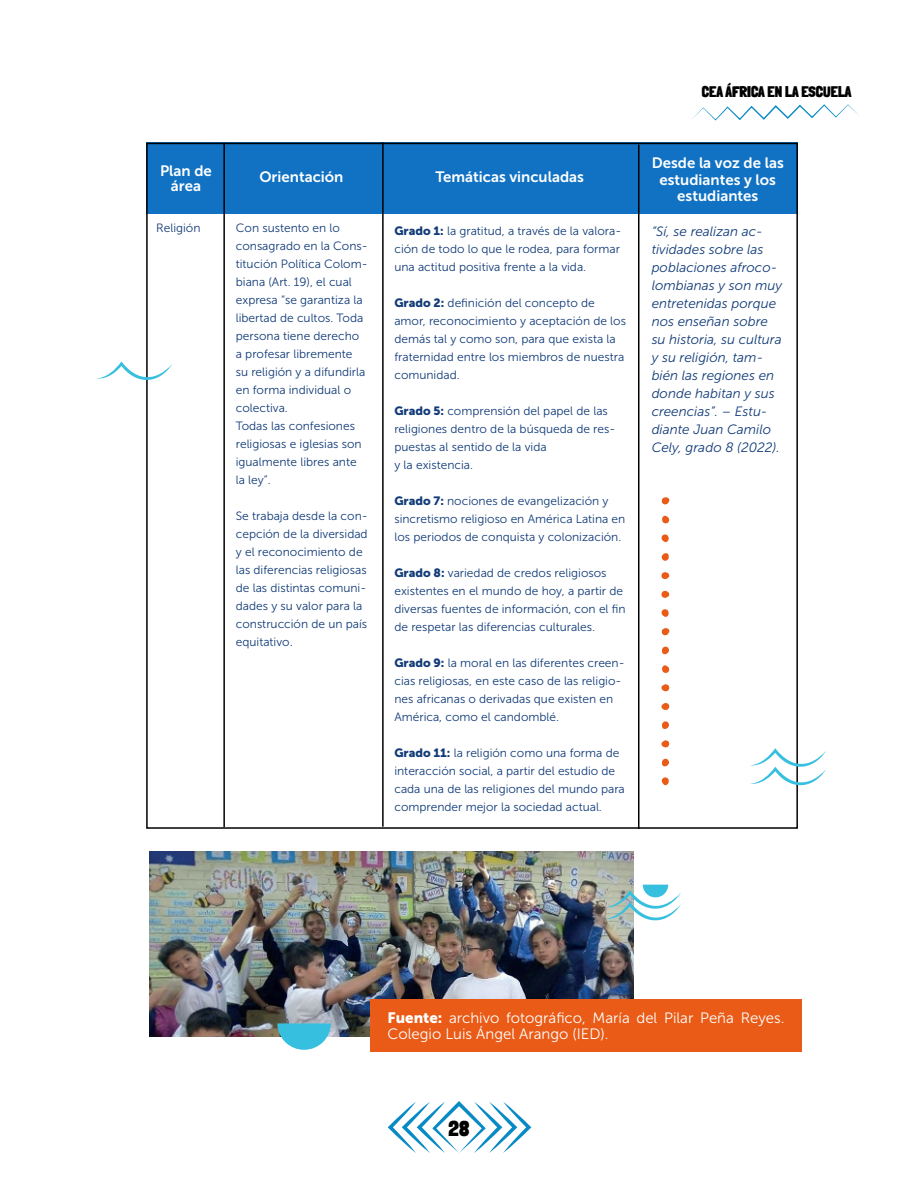
<style>
.page{position:relative;width:918px;height:1188px;background:#fff}
.page>*{position:absolute;margin:0;border:0;box-sizing:border-box;transform-origin:0 0}
.t1{font:900 21px "Londrina Solid";color:#000}
.t2{font:15px/16.5px "Museo Sans 700";color:#fff;text-align:center}
.t3{font:15px/16.5px "Museo Sans 300";color:#fff}
.t4{font:900 15px "Londrina Solid";color:#000}
.t5{font:italic 13.5px/18px "Museo Sans 300";color:#113b78}
.t6{font:12px/18px "Museo Sans 300";color:#113b78}
.s1{font-size:13.5px}
.s2{font-family:"Museo Sans 900"}
</style>
<div class="page">
<svg style="left:388px;top:1101px;width:143px;height:52px"></svg>
<svg style="left:692px;top:104px;width:167px;height:17px"></svg>
<div style="left:146px;top:142px;width:652px;height:72px;background:#1172c3"></div>
<hr style="left:223px;top:143px;width:2px;height:684px;background:#000">
<hr style="left:638px;top:145px;width:1px;height:684px;background:#000">
<hr style="left:382px;top:142px;width:2px;height:685px;background:#000">
<svg style="left:750px;top:748px;width:76px;height:43px"></svg>
<svg style="left:96px;top:361px;width:76px;height:24px"></svg>
<svg style="left:662px;top:777px;width:7px;height:8px"></svg>
<svg style="left:661px;top:684px;width:8px;height:8px"></svg>
<svg style="left:662px;top:665px;width:7px;height:8px"></svg>
<svg style="left:662px;top:516px;width:7px;height:8px"></svg>
<svg style="left:662px;top:721px;width:7px;height:8px"></svg>
<svg style="left:662px;top:647px;width:7px;height:7px"></svg>
<svg style="left:662px;top:759px;width:7px;height:7px"></svg>
<svg style="left:661px;top:703px;width:8px;height:7px"></svg>
<svg style="left:661px;top:740px;width:8px;height:8px"></svg>
<svg style="left:661px;top:591px;width:8px;height:7px"></svg>
<svg style="left:661px;top:609px;width:8px;height:8px"></svg>
<svg style="left:661px;top:534px;width:8px;height:8px"></svg>
<svg style="left:662px;top:553px;width:7px;height:8px"></svg>
<svg style="left:661px;top:572px;width:8px;height:7px"></svg>
<svg style="left:662px;top:497px;width:7px;height:8px"></svg>
<svg style="left:662px;top:628px;width:7px;height:7px"></svg>
<img style="left:150px;top:852px;width:483px;height:185px">
<div style="left:370px;top:999px;width:432px;height:53px;background:#e95b16"></div>
<svg style="left:604px;top:885px;width:77px;height:41px"></svg>
<svg style="left:277px;top:1023px;width:54px;height:27px"></svg>
<p class="t2" style="left:160px;top:162px;width:53px">Plan de</p>
<p class="t2" style="left:171px;top:177px;width:32px">área</p>
<p class="t6" style="left:156px;top:219px;width:46px">Religión</p>
<p class="t2" style="left:259px;top:169px;width:86px">Orientación</p>
<p class="t6" style="left:236px;top:219px;width:133px">Con sustento en lo consagrado en la Cons&shy;titución Política Colom&shy;biana (Art. 19), el cual expresa “se garantiza la libertad de cultos. Toda persona tiene derecho a profesar libremente su religión y a difundirla en forma individual o colectiva.</p>
<p class="t6" style="left:236px;top:417px;width:127px">Todas las confesiones religiosas e iglesias son igualmente libres ante la ley”.</p>
<p class="t6" style="left:236px;top:507px;width:133px">Se trabaja desde la con&shy;cepción de la diversidad y el reconocimiento de las diferencias religiosas de las distintas comuni&shy;dades y su valor para la construcción de un país equitativo<span class="s1">.</span></p>
<p class="t2" style="left:435px;top:169px;width:150px">Temáticas vinculadas</p>
<p class="t6" style="left:394px;top:222px;width:228px;text-align:justify"><span class="s2">Grado 1:</span> la gratitud, a través de la valora&shy;ción de todo lo que le rodea, para formar una actitud positiva frente a la vida.</p>
<p class="t6" style="left:394px;top:294px;width:233px"><span class="s2">Grado 2:</span> definición del concepto de amor, reconocimiento y aceptación de los demás tal y como son, para que exista la fraternidad entre los miembros de nuestra comunidad.</p>
<p class="t6" style="left:394px;top:402px;width:222px"><span class="s2">Grado 5:</span> comprensión del papel de las religiones dentro de la búsqueda de res&shy;puestas al sentido de la vida</p>
<p class="t6" style="left:394px;top:456px;width:80px">y la existencia.</p>
<p class="t6" style="left:394px;top:492px;width:232px"><span class="s2">Grado 7:</span> nociones de evangelización y sincretismo religioso en América Latina en los periodos de conquista y colonización.</p>
<p class="t6" style="left:394px;top:564px;width:233px"><span class="s2">Grado 8:</span> variedad de credos religiosos existentes en el mundo de hoy, a partir de diversas fuentes de información, con el fin de respetar las diferencias culturales.</p>
<p class="t6" style="left:394px;top:654px;width:232px"><span class="s2">Grado 9:</span> la moral en las diferentes creen&shy;cias religiosas, en este caso de las religio&shy;nes africanas o derivadas que existen en América, como el candomblé.</p>
<p class="t6" style="left:394px;top:744px;width:232px"><span class="s2">Grado 11:</span> la religión como una forma de interacción social, a partir del estudio de cada una de las religiones del mundo para comprender mejor la sociedad actual.</p>
<p class="t4" style="left:702px;top:83px;width:151px">CEA ÁFRICA EN LA ESCUELA</p>
<p class="t2" style="left:652px;top:155px;width:134px">Desde la voz de las estudiantes y los estudiantes</p>
<p class="t5" style="left:652px;top:222px;width:132px">“Sí, se realizan ac&shy;tividades sobre las poblaciones afroco&shy;lombianas y son muy entretenidas porque nos enseñan sobre su historia, su cultura y su religión, tam&shy;bién las regiones en donde habitan y sus creencias”. – Estu&shy;diante Juan Camilo<br>Cely, grado 8 (2022).</p>
<p class="t3" style="left:388px;top:1009px;width:398px"><span class="s2">Fuente:</span> archivo fotográfico, María del Pilar Peña Reyes.<br>Colegio Luis Ángel Arango (IED).</p>
<h1 class="t1" style="left:449px;top:1116px;width:22px">28</h1>
</div>
